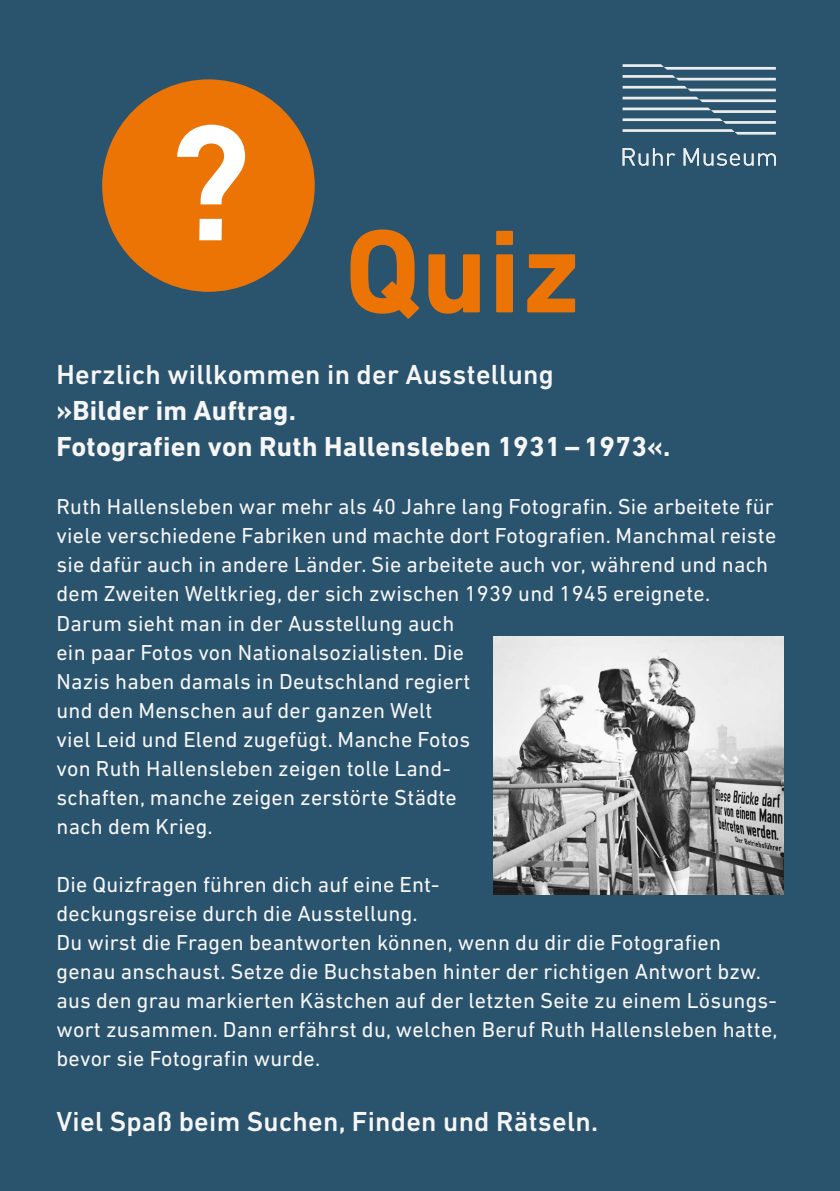
<style>
.page{position:relative;width:840px;height:1191px;background:#fff}
.page>*{position:absolute;margin:0;border:0;box-sizing:border-box;transform-origin:0 0}
.t1{font:700 120px "DIN Next LT Pro";color:#ec7405}
.t2{font:500 28px "DIN Next LT Pro";letter-spacing:.01em;color:#f6f6f6}
.t3{font:700 28px/36px "DIN Next LT Pro";letter-spacing:.01em;color:#f6f6f6}
.t4{font:22px/29px "DIN Next LT Pro";letter-spacing:.01em;color:#f6f6f6}
</style>
<div class="page">
<div style="left:0;top:0;width:839px;height:1191px;background:#2a536e"></div>
<svg style="left:622px;top:148px;width:153px;height:18px"></svg>
<svg style="left:622px;top:64px;width:153px;height:16px"></svg>
<svg style="left:622px;top:97px;width:153px;height:5px"></svg>
<svg style="left:622px;top:108px;width:153px;height:27px"></svg>
<svg style="left:622px;top:86px;width:153px;height:5px"></svg>
<div style="left:102px;top:79px;width:212px;height:213px;background:#ec7405;border-radius:50%"></div>
<img style="left:493px;top:636px;width:289px;height:258px">
<h1 class="t1" style="left:165px;top:201px;width:417px"><sup>?</sup> Quiz</h1>
<p class="t2" style="left:56px;top:359px;width:498px">Herzlich willkommen in der Ausstellung</p>
<p class="t3" style="left:56px;top:393px;width:615px">»Bilder im Auftrag.<br>Fotografien von Ruth Hallensleben 1931 – 1973«.</p>
<p class="t4" style="left:56px;top:492px;width:721px">Ruth Hallensleben war mehr als 40 Jahre lang Fotografin. Sie arbeitete für viele verschiedene Fabriken und machte dort Fotografien. Manchmal reiste sie dafür auch in andere Länder. Sie arbeitete auch vor, während und nach dem Zweiten Weltkrieg, der sich zwischen 1939 und 1945 ereignete.<br>Darum sieht man in der Ausstellung auch<br>ein paar Fotos von Nationalsozialisten. Die<br>Nazis haben damals in Deutschland regiert<br>und den Menschen auf der ganzen Welt<br>viel Leid und Elend zugefügt. Manche Fotos<br>von Ruth Hallensleben zeigen tolle Land-<br>schaften, manche zeigen zerstörte Städte<br>nach dem Krieg.</p>
<p class="t4" style="left:56px;top:869px;width:722px">Die Quizfragen führen dich auf eine Ent-<br>deckungsreise durch die Ausstellung.<br>Du wirst die Fragen beantworten können, wenn du dir die Fotografien genau anschaust. Setze die Buchstaben hinter der richtigen Antwort bzw. aus den grau markierten Kästchen auf der letzten Seite zu einem Lösungs&shy;wort zusammen. Dann erfährst du, welchen Beruf Ruth Hallensleben hatte, bevor sie Fotografin wurde.</p>
<p class="t2" style="left:56px;top:1105px;width:543px">Viel Spaß beim Suchen, Finden und Rätseln.</p>
</div>
